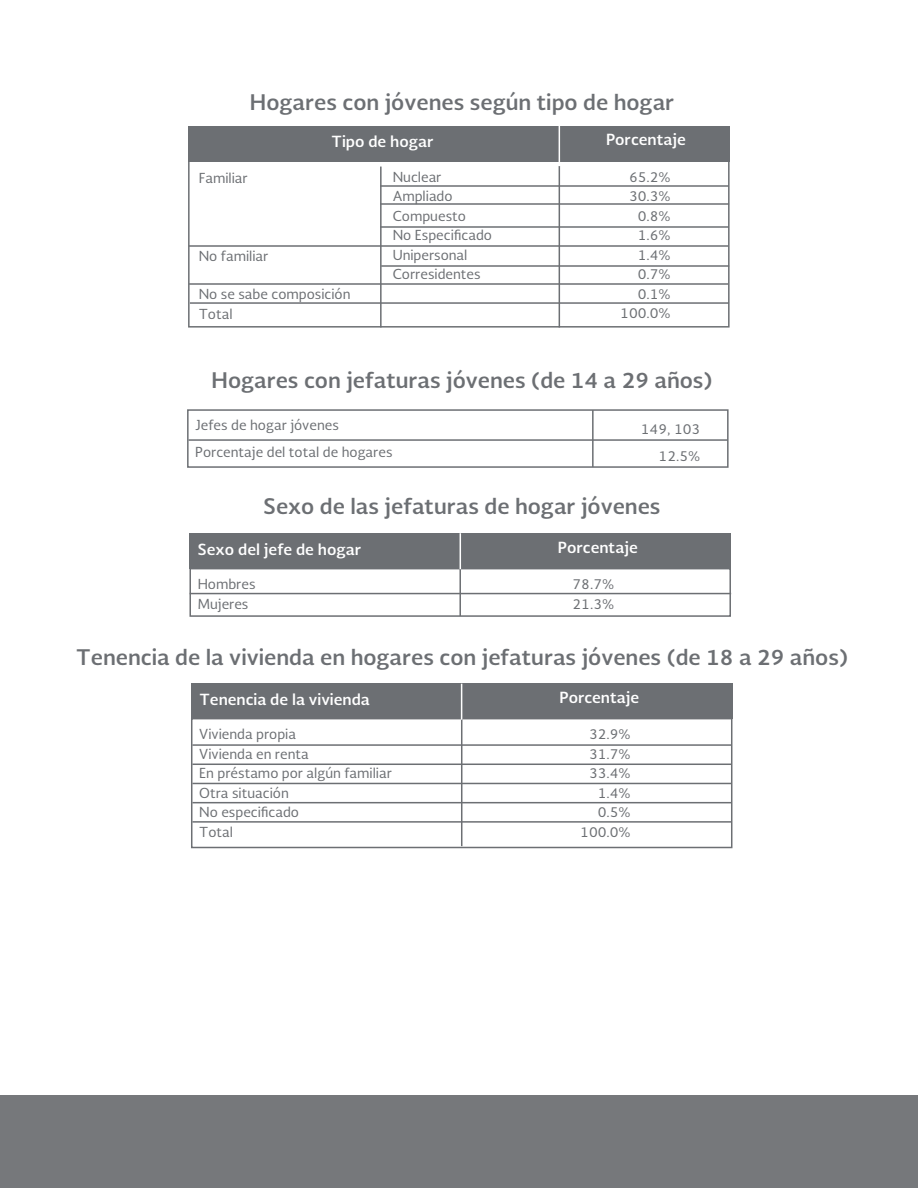
<style>
.page{position:relative;width:918px;height:1188px;background:#fff}
.page>*{position:absolute;margin:0;border:0;box-sizing:border-box;transform-origin:0 0}
.t1{font:700 21px "Soberana Sans";color:#6c6f73}
.t2{font:700 15px "Soberana Sans";color:#fff}
.t3{font:13.5px/19.5px "Soberana Sans";color:#6c6f73}
</style>
<div class="page">
<div style="left:188px;top:126px;width:542px;height:36px;background:#6c6f73"></div>
<div style="left:188px;top:127px;width:542px;height:201px;border:2px solid #6c6f73"></div>
<hr style="left:559px;top:166px;width:1px;height:162px;background:#6c6f73">
<hr style="left:559px;top:126px;width:1px;height:40px;background:#fff">
<hr style="left:380px;top:167px;width:2px;height:160px;background:#6c6f73">
<hr style="left:380px;top:185px;width:349px;height:2px;background:#6c6f73">
<hr style="left:380px;top:203px;width:349px;height:2px;background:#6c6f73">
<hr style="left:380px;top:226px;width:349px;height:2px;background:#6c6f73">
<hr style="left:189px;top:245px;width:539px;height:2px;background:#6c6f73">
<hr style="left:381px;top:265px;width:348px;height:2px;background:#6c6f73">
<hr style="left:189px;top:283px;width:539px;height:2px;background:#6c6f73">
<hr style="left:190px;top:302px;width:539px;height:2px;background:#6c6f73">
<div style="left:187px;top:409px;width:542px;height:59px;border:2px solid #6c6f73"></div>
<hr style="left:592px;top:410px;width:2px;height:57px;background:#6c6f73">
<hr style="left:188px;top:439px;width:540px;height:2px;background:#6c6f73">
<div style="left:190px;top:533px;width:541px;height:36px;background:#6c6f73"></div>
<div style="left:189px;top:568px;width:542px;height:49px;border:2px solid #6c6f73"></div>
<hr style="left:459px;top:568px;width:2px;height:48px;background:#6c6f73">
<hr style="left:190px;top:593px;width:541px;height:1px;background:#6c6f73">
<div style="left:191px;top:683px;width:541px;height:36px;background:#6c6f73"></div>
<div style="left:191px;top:718px;width:541px;height:130px;border:2px solid #6c6f73"></div>
<hr style="left:461px;top:718px;width:1px;height:128px;background:#6c6f73">
<hr style="left:192px;top:744px;width:539px;height:2px;background:#6c6f73">
<hr style="left:192px;top:764px;width:539px;height:1px;background:#6c6f73">
<hr style="left:192px;top:783px;width:539px;height:1px;background:#6c6f73">
<hr style="left:192px;top:802px;width:539px;height:1px;background:#6c6f73">
<hr style="left:192px;top:821px;width:539px;height:2px;background:#6c6f73">
<hr style="left:460px;top:533px;width:1px;height:36px;background:#fff">
<hr style="left:461px;top:684px;width:1px;height:36px;background:#fff">
<div style="left:0;top:1096px;width:918px;height:92px;background:#76787b"></div>
<h1 class="t1" style="left:250px;top:88px;width:426px">Hogares con jóvenes según tipo de hogar</h1>
<p class="t2" style="left:332px;top:131px;width:103px">Tipo de hogar</p>
<p class="t2" style="left:606px;top:130px;width:81px">Porcentaje</p>
<p class="t3" style="left:199px;top:168px;width:51px">Familiar</p>
<p class="t3" style="left:199px;top:246px;width:71px">No familiar</p>
<p class="t3" style="left:199px;top:284px;width:153px">No se sabe composición<br>Total</p>
<p class="t3" style="left:393px;top:167px;width:101px">Nuclear<br>Ampliado<br>Compuesto<br>No Especificado<br>Unipersonal<br>Corresidentes</p>
<p class="t3" style="left:620px;top:167px;width:52px;text-align:right">65.2%<br>30.3%<br>0.8%<br>1.6%<br>1.4%<br>0.7%<br>0.1%<br>100.0%</p>
<h1 class="t1" style="left:212px;top:365px;width:503px">Hogares con jefaturas jóvenes (de 14 a 29 años)</h1>
<p class="t3" style="left:195px;top:411px;width:199px;line-height:27px">Jefes de hogar jóvenes<br>Porcentaje del total de hogares</p>
<p class="t3" style="left:641px;top:415px;width:61px;line-height:27px;text-align:right">149, 103<br>12.5%</p>
<h1 class="t1" style="left:264px;top:491px;width:398px">Sexo de las jefaturas de hogar jóvenes</h1>
<p class="t2" style="left:198px;top:539px;width:165px">Sexo del jefe de hogar</p>
<p class="t2" style="left:558px;top:537px;width:81px">Porcentaje</p>
<p class="t3" style="left:198px;top:574px;width:59px">Hombres<br>Mujeres</p>
<p class="t3" style="left:573px;top:574px;width:43px">78.7%<br>21.3%</p>
<h1 class="t1" style="left:76px;top:643px;width:773px">Tenencia de la vivienda en hogares con jefaturas jóvenes (de 18 a 29 años)</h1>
<p class="t2" style="left:199px;top:689px;width:172px">Tenencia de la vivienda</p>
<p class="t2" style="left:559px;top:687px;width:81px">Porcentaje</p>
<p class="t3" style="left:199px;top:724px;width:194px">Vivienda propia<br>Vivienda en renta<br>En préstamo por algún familiar<br>Otra situación<br>No especificado<br>Total</p>
<p class="t3" style="left:580px;top:724px;width:52px;text-align:right">32.9%<br>31.7%<br>33.4%<br>1.4%<br>0.5%<br>100.0%</p>
</div>
